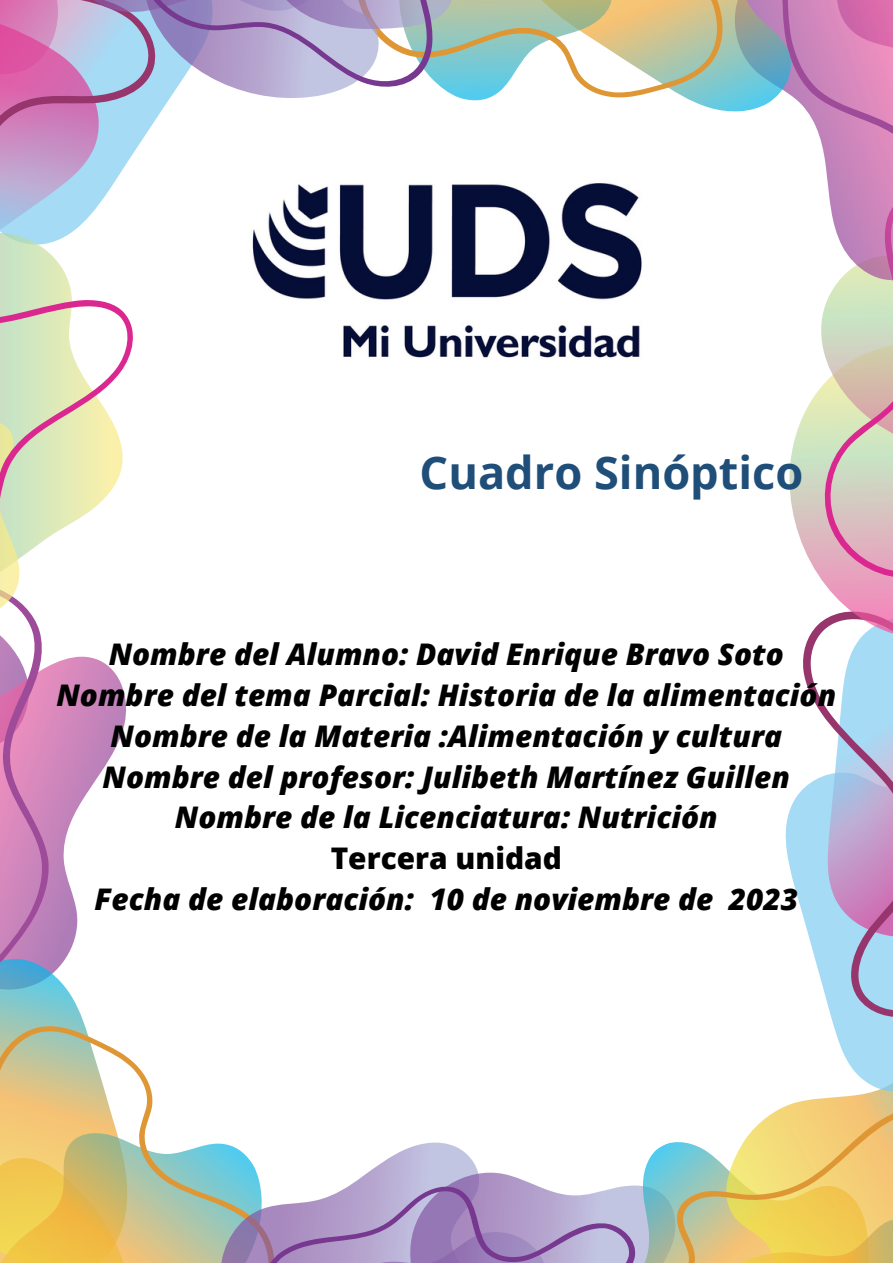
<style>
.page{position:relative;width:893px;height:1264px;background:#fff}
.page>*{position:absolute;margin:0;border:0;box-sizing:border-box;transform-origin:0 0}
.t1{font:700 45.15px "Open Sans";color:#1f4e79}
.t2{font:italic 800 29.85px "Open Sans";color:#000}
.t3{font:800 29.85px "Open Sans";color:#000}
</style>
<div class="page">
<svg style="left:72px;top:656px;width:54px;height:285px"></svg>
<svg style="left:0;top:1000px;width:179px;height:262px"></svg>
<svg style="left:0;top:584px;width:72px;height:442px"></svg>
<svg style="left:0;top:259px;width:133px;height:325px"></svg>
<svg style="left:179px;top:1143px;width:54px;height:119px"></svg>
<svg style="left:233px;top:1142px;width:296px;height:120px"></svg>
<svg style="left:529px;top:1182px;width:64px;height:80px"></svg>
<svg style="left:593px;top:1112px;width:299px;height:150px"></svg>
<svg style="left:774px;top:1078px;width:118px;height:34px"></svg>
<svg style="left:834px;top:1027px;width:58px;height:51px;fill:#a5dbf5"></svg>
<svg style="left:785px;top:320px;width:107px;height:707px"></svg>
<svg style="left:820px;top:0;width:72px;height:320px"></svg>
<svg style="left:767px;top:0;width:53px;height:138px"></svg>
<svg style="left:0;top:0;width:763px;height:259px"></svg>
<svg style="left:64px;top:0;width:451px;height:131px"></svg>
<img style="left:235px;top:122px;width:423px;height:236px">
<p class="t1" style="left:419px;top:441px;width:385px">Cuadro Sinóptico</p>
<p class="t2" style="left:109px;top:633px;width:676px">Nombre del Alumno: David Enrique Bravo Soto</p>
<p class="t2" style="left:56px;top:673px;width:781px">Nombre del tema Parcial: Historia de la alimentación</p>
<p class="t2" style="left:110px;top:714px;width:673px">Nombre de la Materia :Alimentación y cultura</p>
<p class="t2" style="left:102px;top:755px;width:689px">Nombre del profesor: Julibeth Martínez Guillen</p>
<p class="t2" style="left:175px;top:796px;width:544px">Nombre de la Licenciatura: Nutrición</p>
<p class="t3" style="left:330px;top:837px;width:233px">Tercera unidad</p>
<p class="t2" style="left:95px;top:878px;width:705px">Fecha de elaboración: 10 de noviembre de 2023</p>
</div>
